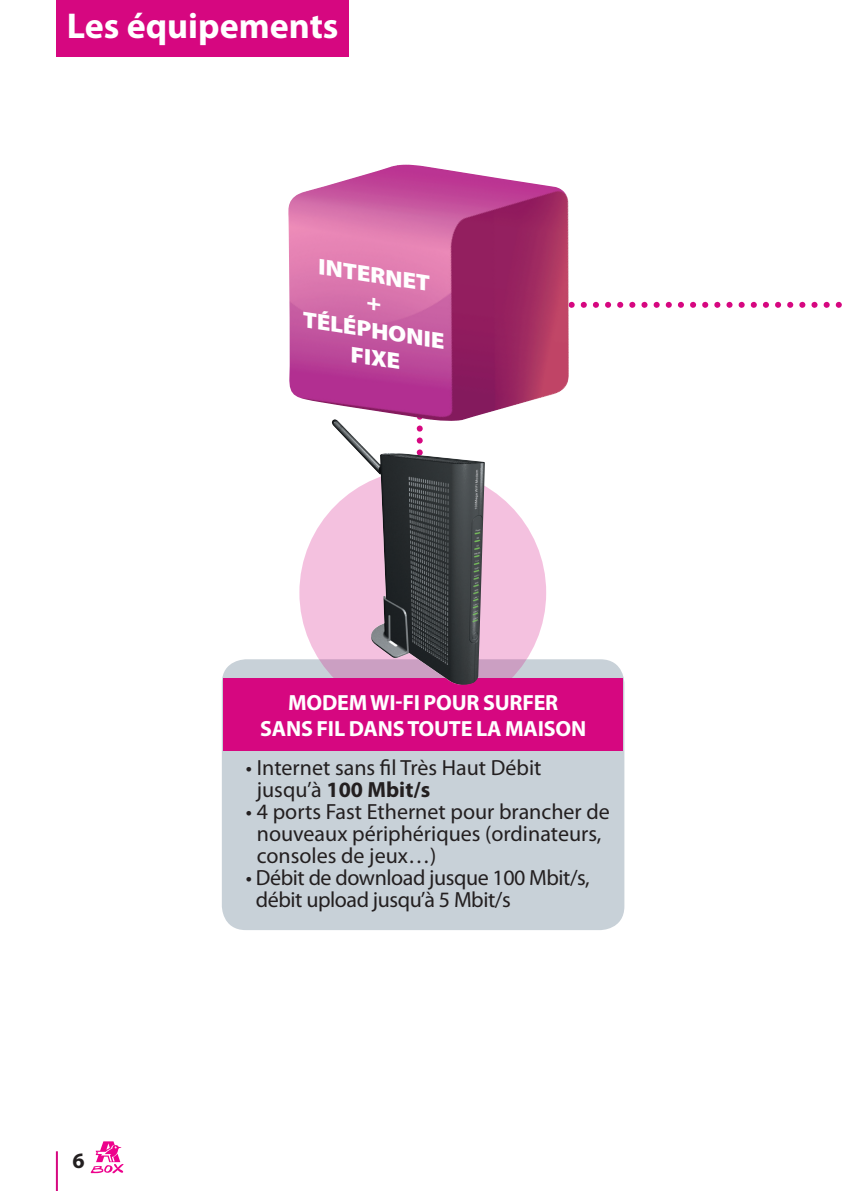
<style>
.page{position:relative;width:842px;height:1191px;background:#fff}
.page>*{position:absolute;margin:0;border:0;box-sizing:border-box;transform-origin:0 0}
.t1{font:700 36px "Myriad Pro";color:#fff}
.t2{font:italic 900 22.6px "Myriad Pro";color:#fff;scale:1.11 1}
.t3{font:22px/22px "Myriad Pro";color:#231f20}
.t4{font:22px/22px "Myriad Pro";letter-spacing:-.02em;color:#231f20}
.t5{font:700 22px "Myriad Pro";color:#fff}
.t6{font:700 22px "Myriad Pro";color:#231f20}
.s1{font-weight:700}
</style>
<div class="page">
<svg style="left:571px;top:302px;width:271px;height:6px"></svg>
<img style="left:288px;top:165px;width:281px;height:254px">
<div style="left:222px;top:659px;width:402px;height:271px;background:#c8d1d8;border-radius:24px"></div>
<svg style="left:91px;top:1141px;width:33px;height:32px"></svg>
<div style="left:57px;top:0;width:292px;height:57px;background:#d60780"></div>
<svg style="left:299px;top:469px;width:247px;height:247px;background:#f1bfdd"></svg>
<div style="left:223px;top:678px;width:400px;height:72px;background:#d60780"></div>
<img style="left:332px;top:419px;width:153px;height:266px">
<hr style="left:56px;top:1151px;width:2px;height:40px;background:#d60780">
<svg style="left:367px;top:297px;width:13px;height:14px"></svg>
<h1 class="t1" style="left:67px;top:3px;width:273px">LES ÉQUIPEMENTS</h1>
<p class="t2" style="left:322px;top:252px;width:103px;rotate:9deg">Internet</p>
<p class="t2" style="left:306px;top:304px;width:131px;rotate:9deg">Téléphonie</p>
<p class="t2" style="left:354px;top:339px;width:47px;rotate:9deg">fix e</p>
<p class="t6" style="left:73px;top:1146px;width:14px">6</p>
<p class="t5" style="left:288px;top:688px;width:35px">MODEM</p>
<p class="t5" style="left:370px;top:688px;width:68px">WI-FI POUR</p>
<p class="t5" style="left:483px;top:688px;width:14px">SURFER</p>
<p class="t5" style="left:260px;top:714px;width:14px">SANS</p>
<p class="t5" style="left:317px;top:714px;width:47px">FIL DANS</p>
<p class="t5" style="left:407px;top:714px;width:14px">TOUTE</p>
<p class="t5" style="left:476px;top:714px;width:44px">LA MAISON</p>
<p class="t3" style="left:257px;top:756px;width:286px;text-indent:-11px">• Internet sans fil Très Haut Débit jusqu’à <span class="s1">100 MBIT/S</span></p>
<p class="t3" style="left:257px;top:800px;width:355px;text-indent:-11px">• 4 ports Fast Ethernet pour brancher de nouveaux périphériques (ordinateurs, consoles de jeux…)</p>
<p class="t4" style="left:256px;top:866px;width:335px;text-indent:-10px">• Débit de download jusque 100 Mbit/s, débit upload jusqu’à 5 Mbit/s</p>
</div>
